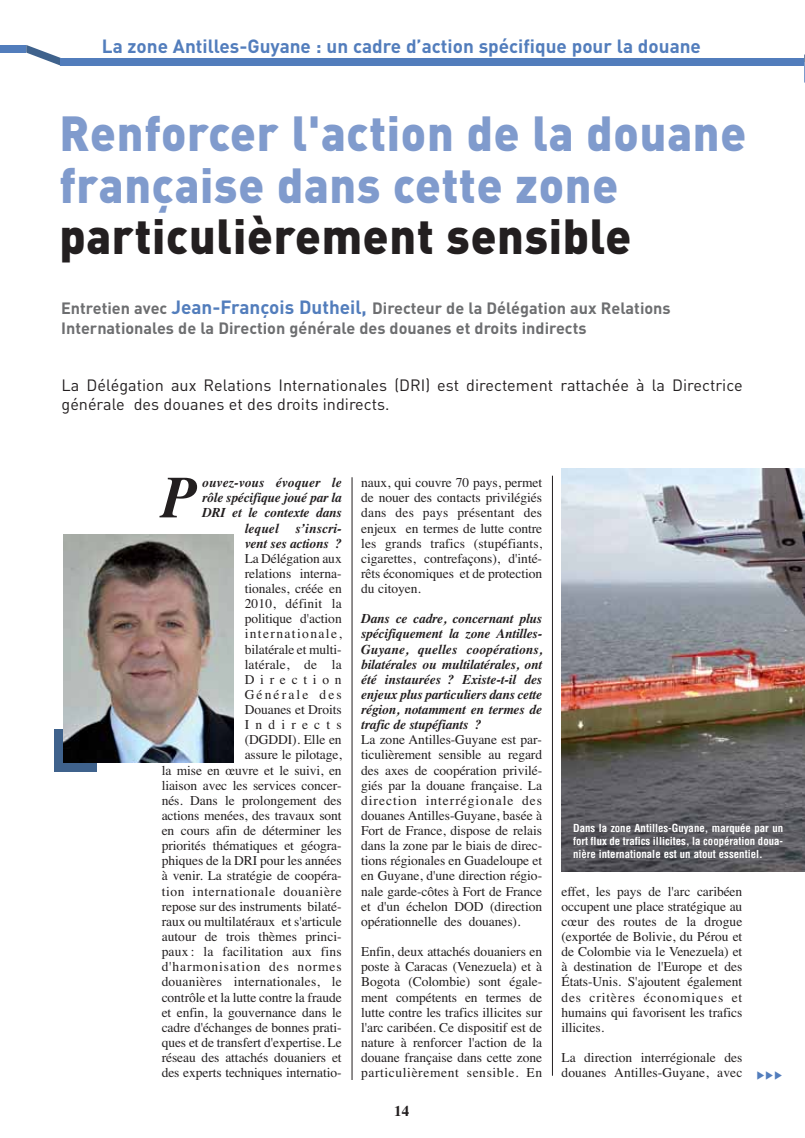
<style>
.page{position:relative;width:805px;height:1138px;background:#fff}
.page>*{position:absolute;margin:0;border:0;box-sizing:border-box;transform-origin:0 0}
.t1{font:italic 700 59.1px "Times";color:#231f20}
.t2{font:900 48.6px/51.3px "DIN";letter-spacing:.015em;color:#809bcd;scale:.95 1}
.t3{font:900 48.6px "DIN";letter-spacing:.015em;color:#231f20;scale:.95 1}
.t4{font:700 18.9px "DIN";color:#527dbc}
.t5{font:700 16.2px/20.5px "DIN";color:#6d6e70}
.t6{font:16.2px/18.9px "DIN";color:#231f20}
.t7{font:700 14.85px "Times";color:#231f20}
.t8{font:13.5px/15.1px "Times";letter-spacing:-.005em;color:#231f20;text-align:justify}
.t9{font:italic 700 13.5px/15.1px "Times";letter-spacing:-.01em;color:#231f20;text-align:right}
.t10{font:700 condensed 10.8px/12.9px "Helvetica";color:#fff;text-align:justify}
.t11{font:9.75px/8.7px "Zapf Dingbats";color:#527dbc;text-align:justify;scale:1.04 1}
.s1{font-size:18.9px;color:#527dbc}
</style>
<div class="page">
<hr style="left:351px;top:477px;width:1px;height:602px;background:#231f20">
<hr style="left:551px;top:475px;width:1px;height:600px;background:#231f20">
<div style="left:0;top:45px;width:26px;height:8px;background:#527dbc"></div>
<svg style="left:26px;top:45px;width:35px;height:21px"></svg>
<div style="left:61px;top:58px;width:742px;height:8px;background:#527dbc"></div>
<div style="left:54px;top:729px;width:42px;height:43px;background:#3f628c"></div>
<img style="left:64px;top:534px;width:170px;height:228px">
<img style="left:561px;top:469px;width:243px;height:402px">
<h3 class="t4" style="left:102px;top:39px;width:600px">La zone Antilles-Guyane : un cadre d’action spécifique pour la douane</h3>
<h2 class="t2" style="left:59px;top:113px;width:724px">Renforcer l'action de la douane française dans cette zone</h2>
<h2 class="t3" style="left:59px;top:219px;width:603px">particulièrement sensible</h2>
<p class="t5" style="left:61px;top:299px;width:610px">Entretien avec <span class="s1">Jean-François Dutheil,</span> Directeur de la Délégation aux Relations<br>Internationales de la Direction générale des douanes et droits indirects</p>
<p class="t6" style="left:61px;top:378px;width:682px">La Délégation aux Relations Internationales (DRI) est directement rattachée à la Directrice générale des douanes et des droits indirects.</p>
<h1 class="t1" style="left:161px;top:476px;width:37px">P</h1>
<p class="t9" style="left:202px;top:476px;width:141px">ouvez-vous évoquer le rôle spécifique joué par la<br>DRI et le contexte dans lequel s’inscri-<br>vent ses actions ?</p>
<p class="t8" style="left:161px;top:552px;width:181px;text-align:right">La Délégation aux<br>relations interna-<br>tionales, créée en<br>2010, définit la<br>politique d'action internationale,<br>bilatérale et multi-<br>latérale, de la<br>Direction<br>Générale des<br>Douanes et Droits<br>Indirects<br>(DGDDI). Elle en<br>assure le pilotage,<br>la mise en œuvre et le suivi, en liaison avec les services concer&shy;nés. Dans le prolongement des actions menées, des travaux sont en cours afin de déterminer les priorités thématiques et géogra&shy;phiques de la DRI pour les années à venir. La stratégie de coopéra&shy;tion internationale douanière repose sur des instruments bilaté&shy;raux ou multilatéraux et s'articule autour de trois thèmes princi&shy;paux : la facilitation aux fins d'harmonisation des normes douanières internationales, le contrôle et la lutte contre la fraude et enfin, la gouvernance dans le cadre d'échanges de bonnes prati&shy;ques et de transfert d'expertise. Le réseau des attachés douaniers et des experts techniques internatio-</p>
<p class="t8" style="left:361px;top:476px;width:182px">naux, qui couvre 70 pays, permet de nouer des contacts privilégiés dans des pays présentant des enjeux en termes de lutte contre les grands trafics (stupéfiants, cigarettes, contrefaçons), d'inté&shy;rêts économiques et de protection du citoyen.</p>
<p class="t9" style="left:361px;top:612px;width:182px;text-align:justify">Dans ce cadre, concernant plus spécifiquement la zone Antilles-Guyane, quelles coopérations, bilatérales ou multilatérales, ont été instaurées ? Existe-t-il des enjeux plus particuliers dans cette région, notamment en termes de trafic de stupéfiants ?</p>
<p class="t8" style="left:361px;top:733px;width:182px">La zone Antilles-Guyane est par&shy;ticulièrement sensible au regard des axes de coopération privilé&shy;giés par la douane française. La direction interrégionale des douanes Antilles-Guyane, basée à Fort de France, dispose de relais dans la zone par le biais de direc&shy;tions régionales en Guadeloupe et en Guyane, d'une direction régio&shy;nale garde-côtes à Fort de France et d'un échelon DOD (direction opérationnelle des douanes).</p>
<p class="t8" style="left:361px;top:945px;width:182px">Enfin, deux attachés douaniers en poste à Caracas (Venezuela) et à Bogota (Colombie) sont égale&shy;ment compétents en termes de lutte contre les trafics illicites sur l'arc caribéen. Ce dispositif est de nature à renforcer l'action de la douane française dans cette zone particulièrement sensible. En</p>
<p class="t7" style="left:394px;top:1104px;width:16px">14</p>
<p class="t10" style="left:572px;top:822px;width:211px">Dans la zone Antilles-Guyane, marquée par un fort flux de trafics illicites, la coopération doua&shy;nière internationale est un atout essentiel.</p>
<p class="t8" style="left:561px;top:884px;width:182px">effet, les pays de l'arc caribéen occupent une place stratégique au cœur des routes de la drogue (exportée de Bolivie, du Pérou et de Colombie via le Venezuela) et à destination de l'Europe et des États-Unis. S'ajoutent également des critères économiques et humains qui favorisent les trafics illicites.</p>
<p class="t8" style="left:561px;top:1051px;width:182px">La direction interrégionale des douanes Antilles-Guyane, avec</p>
<p class="t11" style="left:756px;top:1079px;width:10px;rotate:-90deg">▼ ▼ ▼</p>
</div>
